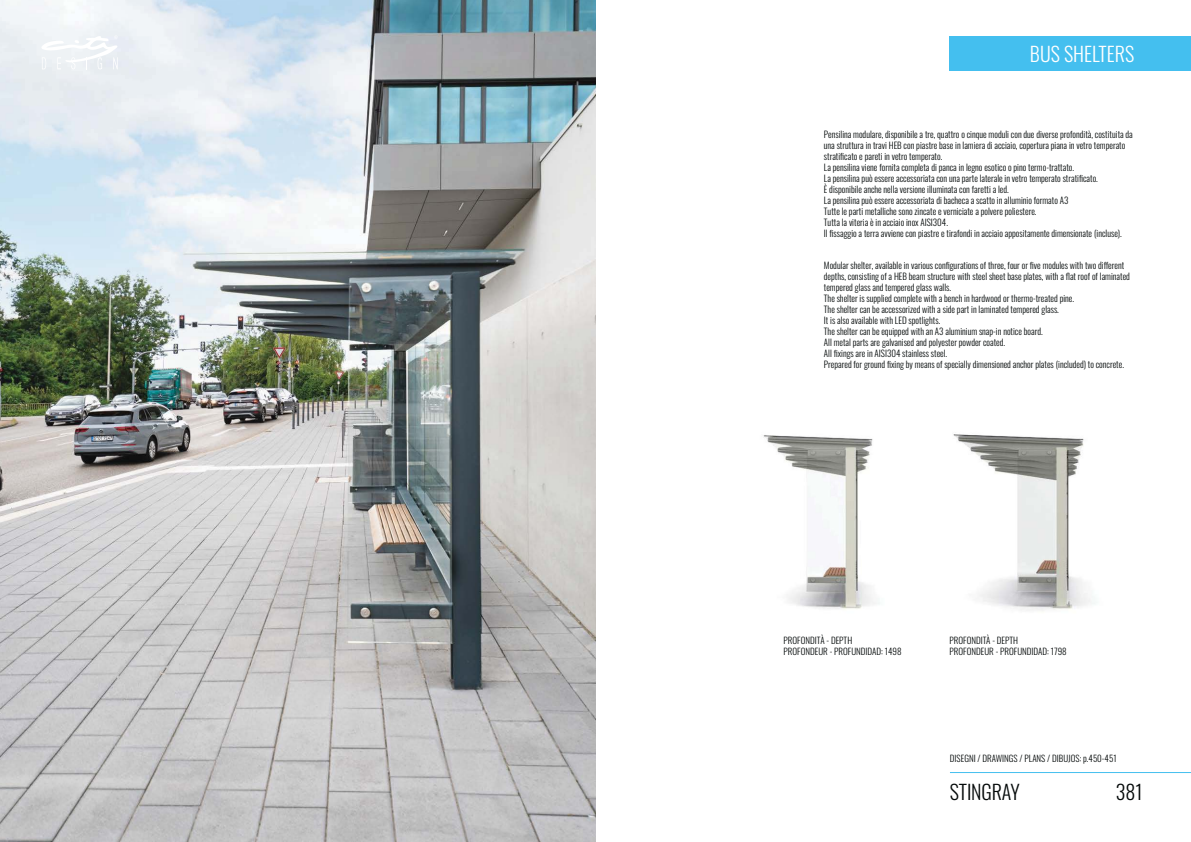
<style>
.page{position:relative;width:1191px;height:842px;background:#fff}
.page>*{position:absolute;margin:0;border:0;box-sizing:border-box;transform-origin:0 0}
.t1{font:20px "Oswald";letter-spacing:-.01em;color:#040909}
.t2{font:20px "Oswald";color:#fff}
.t3{font:9.1px/10.9px "Oswald";color:#040909}
.t4{font:9px/10.8px "Oswald";color:#040909}
</style>
<div class="page">
<img style="left:0;top:0;width:595px;height:842px">
<svg style="left:41px;top:35px;width:77px;height:34px"></svg>
<hr style="left:950px;top:772px;width:241px;height:1px;background:#44bfef">
<div style="left:950px;top:37px;width:241px;height:34px;background:#44bfef"></div>
<img style="left:953px;top:434px;width:142px;height:177px">
<img style="left:763px;top:435px;width:117px;height:175px">
<h1 class="t2" style="left:1030px;top:38px;width:106px">BUS SHELTERS</h1>
<p class="t3" style="left:824px;top:129px;width:310px">Pensilina modulare, disponibile a tre, quattro o cinque moduli con due diverse profondità, costituita da una struttura in travi HEB con piastre base in lamiera di acciaio, copertura piana in vetro temperato stratificato e pareti in vetro temperato.<br>La pensilina viene fornita completa di panca in legno esotico o pino termo-trattato.<br>La pensilina può essere accessoriata con una parte laterale in vetro temperato stratificato.<br>È disponibile anche nella versione illuminata con faretti a led.<br>La pensilina può essere accessoriata di bacheca a scatto in alluminio formato A3<br>Tutte le parti metalliche sono zincate e verniciate a polvere poliestere.<br>Tutta la viteria è in acciaio inox AISI304.<br>Il fissaggio a terra avviene con piastre e tirafondi in acciaio appositamente dimensionate (incluse).</p>
<p class="t3" style="left:824px;top:260px;width:307px">Modular shelter, available in various configurations of three, four or five modules with two different depths, consisting of a HEB beam structure with steel sheet base plates, with a flat roof of laminated tempered glass and tempered glass walls.<br>The shelter is supplied complete with a bench in hardwood or thermo-treated pine.<br>The shelter can be accessorized with a side part in laminated tempered glass.<br>It is also available with LED spotlights.<br>The shelter can be equipped with an A3 aluminium snap-in notice board.<br>All metal parts are galvanised and polyester powder coated.<br>All fixings are in AISI304 stainless steel.<br>Prepared for ground fixing by means of specially dimensioned anchor plates (included) to concrete.</p>
<p class="t4" style="left:783px;top:634px;width:119px">PROFONDITÀ - DEPTH<br>PROFONDEUR - PROFUNDIDAD: 1498</p>
<p class="t4" style="left:949px;top:634px;width:119px">PROFONDITÀ - DEPTH<br>PROFONDEUR - PROFUNDIDAD: 1798</p>
<p class="t4" style="left:950px;top:753px;width:168px">DISEGNI / DRAWINGS / PLANS / DIBUJOS: p.450-451</p>
<h1 class="t1" style="left:950px;top:776px;width:71px">STINGRAY</h1>
<h1 class="t1" style="left:1115px;top:776px;width:28px">381</h1>
</div>
